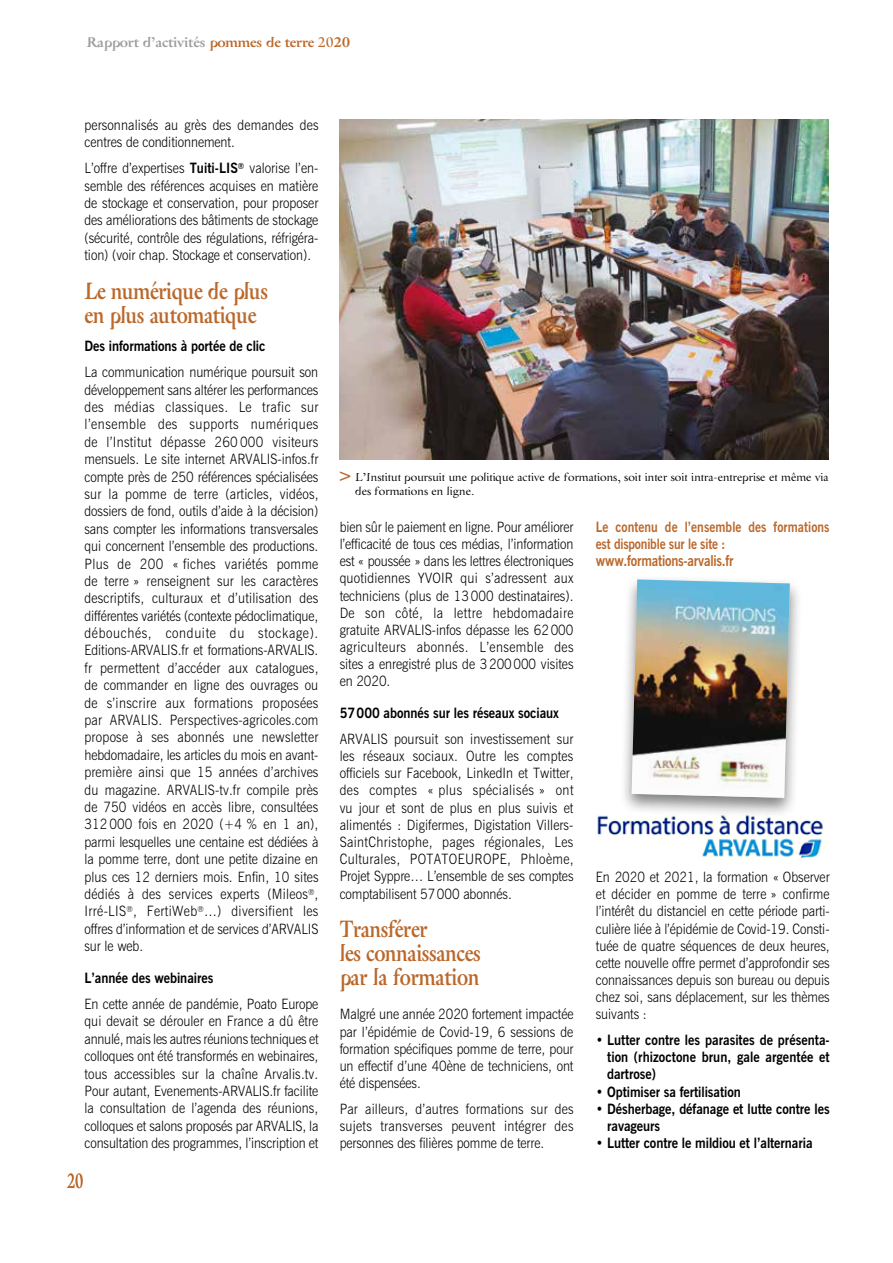
<style>
.page{position:relative;width:893px;height:1263px;background:#fff}
.page>*{position:absolute;margin:0;border:0;box-sizing:border-box;transform-origin:0 0}
.t1{font:700 24px/24.2px "Air";letter-spacing:-.02em;color:#bb682b;scale:.8 1}
.t2{font:21px "Air Roman";color:#bb682b;scale:.7 1}
.t3{font:700 15px "News Gothic BT";letter-spacing:-.015em;color:#bb682b;scale:.85 1}
.t4{font:300 14.25px/17.4px "News Gothic BT";letter-spacing:-.005em;color:#000;text-align:justify;scale:.9 1}
.t5{font:700 14.25px/17.1px "News Gothic BT";letter-spacing:-.005em;color:#000;text-align:justify;scale:.9 1}
.t6{font:700 14.25px/16.6px "News Gothic BT";letter-spacing:.005em;color:#bb682b;scale:.85 1}
.t7{font:700 14.25px "Air";letter-spacing:-.015em;color:#9d9d9c}
.t8{font:11.7px/13.5px "Air Roman";color:#000}
.s1{color:#bb682b}
.s2{font-family:"Air Roman";font-weight:400;color:#bb682b}
.s3{font-weight:700}
.s4{font-family:"Helvetica";font-size:18px;color:#bb682b}
</style>
<div class="page">
<img style="left:340px;top:119px;width:489px;height:340px">
<img style="left:597px;top:814px;width:226px;height:45px">
<div style="left:619px;top:575px;width:184px;height:244px;background:#000;opacity:.5"></div>
<img style="left:632px;top:579px;width:158px;height:219px">
<p class="t7" style="left:87px;top:33px;width:265px">Rapport d’activités <span class="s1">pommes de terre</span> <span class="s2">20</span><span class="s1">20</span></p>
<p class="t4" style="left:85px;top:116px;width:262px">personnalisés au grès des demandes des centres de conditionnement.</p>
<p class="t4" style="left:85px;top:159px;width:261px">L’offre d’expertises <span class="s3">Tuiti-LIS</span><sup>®</sup> valorise l’en&shy;semble des références acquises en matière de stockage et conservation, pour proposer des améliorations des bâtiments de stockage (sécurité, contrôle des régulations, réfrigéra&shy;tion) (voir chap. Stockage et conservation).</p>
<h1 class="t1" style="left:85px;top:278px;width:231px">Le numérique de plus en plus automatique</h1>
<p class="t5" style="left:85px;top:337px;width:202px">Des informations à portée de clic</p>
<p class="t4" style="left:85px;top:363px;width:262px">La communication numérique poursuit son développement sans altérer les performances des médias classiques. Le trafic sur l’ensemble des supports numériques de l’Institut dépasse 260 000 visiteurs mensuels. Le site internet ARVALIS-infos.fr compte près de 250 références spécialisées sur la pomme de terre (articles, vidéos, dossiers de fond, outils d’aide à la décision) sans compter les informations transversales qui concernent l’ensemble des productions.<br>Plus de 200 « fiches variétés pomme de terre » renseignent sur les caractères descriptifs, culturaux et d’utilisation des différentes variétés (contexte pédoclimatique, débouchés, conduite du stockage).<br>Editions-ARVALIS.fr et formations-ARVALIS. fr permettent d’accéder aux catalogues, de commander en ligne des ouvrages ou de s’inscrire aux formations proposées par ARVALIS. Perspectives-agricoles.com propose à ses abonnés une newsletter hebdomadaire, les articles du mois en avant&shy;première ainsi que 15 années d’archives du magazine. ARVALIS-tv.fr compile près de 750 vidéos en accès libre, consultées 312000 fois en 2020 (+4 % en 1 an), parmi lesquelles une centaine est dédiées à la pomme terre, dont une petite dizaine en plus ces 12 derniers mois. Enfin, 10 sites dédiés à des services experts (Mileos<sup>®</sup>, Irré-LIS<sup>®</sup>, FertiWeb<sup>®</sup>…) diversifient les offres d’information et de services d’ARVALIS sur le web.</p>
<p class="t5" style="left:85px;top:969px;width:145px">L’année des webinaires</p>
<p class="t4" style="left:85px;top:995px;width:262px">En cette année de pandémie, Poato Europe qui devait se dérouler en France a dû être annulé, mais les autres réunions techniques et colloques ont été transformés en webinaires, tous accessibles sur la chaîne Arvalis.tv.<br>Pour autant, Evenements-ARVALIS.fr facilite la consultation de l’agenda des réunions, colloques et salons proposés par ARVALIS, la consultation des programmes, l’inscription et</p>
<h2 class="t2" style="left:67px;top:1167px;width:25px">20</h2>
<p class="t8" style="left:355px;top:470px;width:475px;text-indent:-16px"><span class="s4">&gt;</span> L’Institut poursuit une politique active de formations, soit inter soit intra-entreprise et même via des formations en ligne.</p>
<p class="t4" style="left:340px;top:518px;width:261px">bien sûr le paiement en ligne. Pour améliorer l’efficacité de tous ces médias, l’information est « poussée » dans les lettres électroniques quotidiennes YVOIR qui s’adressent aux techniciens (plus de 13000 destinataires).<br>De son côté, la lettre hebdomadaire gratuite ARVALIS-infos dépasse les 62000 agriculteurs abonnés. L’ensemble des sites a enregistré plus de 3200000 visites en 2020.</p>
<p class="t5" style="left:340px;top:704px;width:245px">57000 abonnés sur les réseaux sociaux</p>
<p class="t4" style="left:340px;top:730px;width:261px">ARVALIS poursuit son investissement sur les réseaux sociaux. Outre les comptes officiels sur Facebook, LinkedIn et Twitter, des comptes « plus spécialisés » ont vu jour et sont de plus en plus suivis et alimentés : Digifermes, Digistation Villers-SaintChristophe, pages régionales, Les Culturales, POTATOEUROPE, Phloème, Projet Syppre… L’ensemble de ses comptes comptabilisent 57000 abonnés.</p>
<h1 class="t1" style="left:340px;top:916px;width:178px">Transférer<br>les connaissances par la formation</h1>
<p class="t4" style="left:340px;top:1005px;width:261px">Malgré une année 2020 fortement impactée par l’épidémie de Covid-19, 6 sessions de formation spécifiques pomme de terre, pour un effectif d’une 40ène de techniciens, ont été dispensées.</p>
<p class="t4" style="left:340px;top:1100px;width:261px">Par ailleurs, d’autres formations sur des sujets transverses peuvent intégrer des personnes des filières pomme de terre.</p>
<p class="t6" style="left:596px;top:519px;width:277px">Le contenu de l’ensemble des formations est disponible sur le site :</p>
<p class="t3" style="left:596px;top:551px;width:164px">www.formations-arvalis.fr</p>
<p class="t4" style="left:596px;top:868px;width:261px">En 2020 et 2021, la formation « Observer et décider en pomme de terre » confirme l’intérêt du distanciel en cette période parti&shy;culière liée à l’épidémie de Covid-19. Consti&shy;tuée de quatre séquences de deux heures, cette nouvelle offre permet d’approfondir ses connaissances depuis son bureau ou depuis chez soi, sans déplacement, sur les thèmes suivants :</p>
<p class="t5" style="left:607px;top:1031px;width:249px;text-indent:-11px">• Lutter contre les parasites de présenta&shy;tion (rhizoctone brun, gale argentée et dartrose)</p>
<p class="t5" style="left:596px;top:1083px;width:163px">• Optimiser sa fertilisation</p>
<p class="t5" style="left:607px;top:1100px;width:249px;text-indent:-11px">• Désherbage, défanage et lutte contre les ravageurs</p>
<p class="t5" style="left:596px;top:1134px;width:242px">• Lutter contre le mildiou et l’alternaria</p>
</div>
